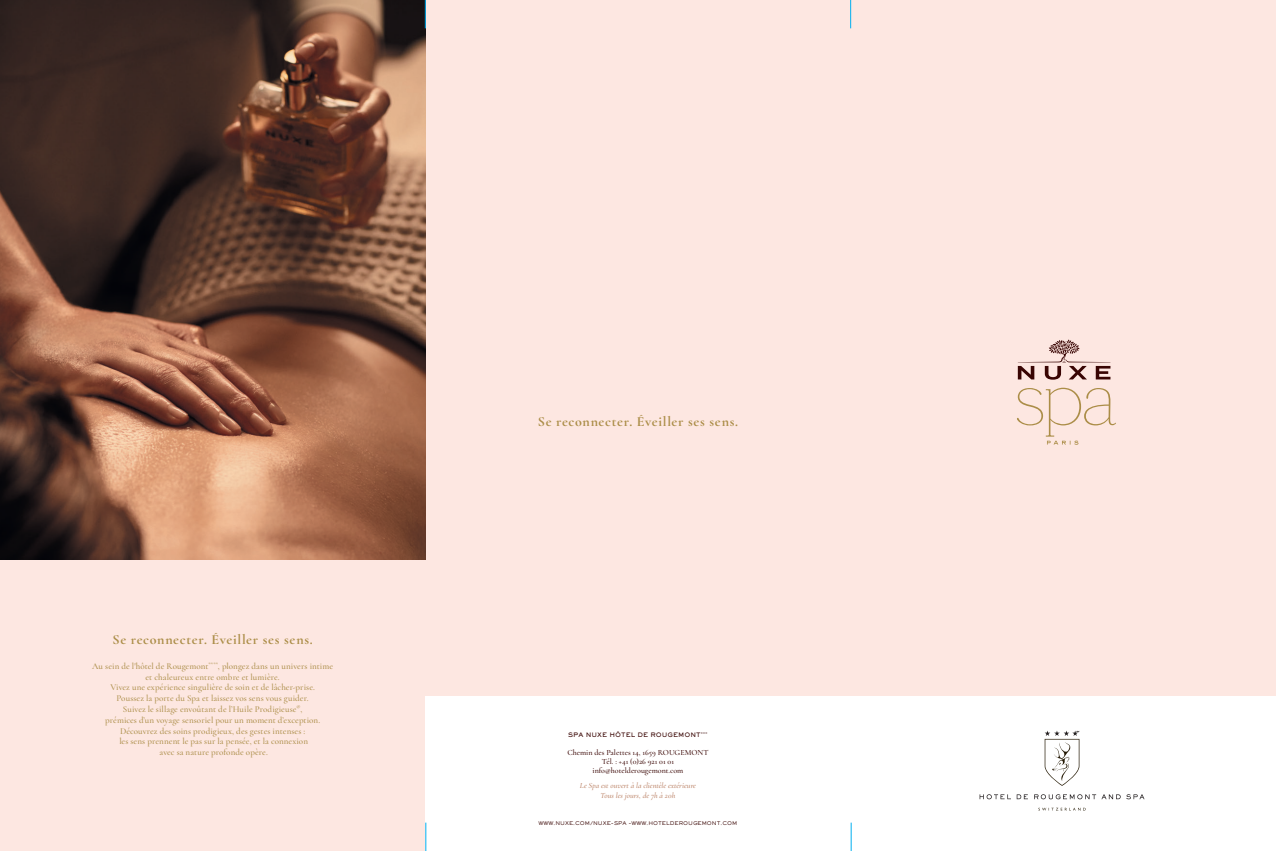
<style>
.page{position:relative;width:1276px;height:851px;background:#fff}
.page>*{position:absolute;margin:0;border:0;box-sizing:border-box;transform-origin:0 0}
.CS_Titre_intro_FR{font:700 14px "Cormorant";letter-spacing:.05em;color:#ab8d47}
.CS_intro_FR{font:500 9px/10.8px "Cormorant";letter-spacing:.005em;color:#ab8d47;text-align:center}
.t1{font:500 8px "Cormorant";color:#390503}
.CS_compo_escapade_GB{font:italic 500 8px "Cormorant";color:#b97f62}
.t2{font:800 6px "Sackers Gothic Std";color:#390503}
.t3{font:500 5px "Sackers Gothic Std";color:#390503}
</style>
<div class="page">
<div style="left:0;top:0;width:1276px;height:850px;background:#fde7e1"></div>
<div style="left:426px;top:696px;width:850px;height:154px;background:#fff"></div>
<img style="left:0;top:0;width:425px;height:559px">
<svg style="left:1018px;top:339px;width:92px;height:40px"></svg>
<svg style="left:1017px;top:387px;width:99px;height:57px"></svg>
<svg style="left:1038px;top:807px;width:47px;height:3px"></svg>
<svg style="left:979px;top:794px;width:49px;height:5px"></svg>
<svg style="left:1034px;top:794px;width:86px;height:5px"></svg>
<svg style="left:1126px;top:794px;width:18px;height:5px"></svg>
<svg style="left:1044px;top:730px;width:35px;height:55px"></svg>
<svg style="left:425px;top:0;width:1px;height:28px"></svg>
<svg style="left:850px;top:0;width:1px;height:28px"></svg>
<svg style="left:426px;top:822px;width:1px;height:28px"></svg>
<svg style="left:851px;top:822px;width:1px;height:28px"></svg>
<p class="CS_Titre_intro_FR" style="left:112px;top:630px;width:202px">Se reconnecter. Éveiller ses sens.</p>
<p class="CS_intro_FR" style="left:92px;top:660px;width:242px">Au sein de l'hôtel de Rougemont<sup>****</sup>, plongez dans un univers intime et chaleureux entre ombre et lumière.<br>Vivez une expérience singulière de soin et de lâcher-prise.<br>Poussez la porte du Spa et laissez vos sens vous guider.<br>Suivez le sillage envoûtant de l’Huile Prodigieuse<sup>®</sup>,<br>prémices d’un voyage sensoriel pour un moment d’exception.<br>Découvrez des soins prodigieux, des gestes intenses :<br>les sens prennent le pas sur la pensée, et la connexion<br>avec sa nature profonde opère.</p>
<p class="CS_Titre_intro_FR" style="left:538px;top:412px;width:202px">Se reconnecter. Éveiller ses sens.</p>
<p class="t2" style="left:568px;top:731px;width:141px">SPA NUXE HÔTEL DE ROUGEMONT<sup>****</sup></p>
<p class="t1" style="left:567px;top:747px;width:142px">Chemin des Palettes 14, 1659 ROUGEMONT</p>
<p class="t1" style="left:602px;top:756px;width:74px">Tél. : +41 (0)26 921 01 01</p>
<p class="t1" style="left:592px;top:765px;width:92px">info@hotelderougemont.com</p>
<p class="CS_compo_escapade_GB" style="left:580px;top:780px;width:118px">Le Spa est ouvert à la clientèle extérieure</p>
<p class="CS_compo_escapade_GB" style="left:600px;top:790px;width:76px">Tous les jours, de 7h à 20h</p>
<p class="t3" style="left:538px;top:820px;width:200px">WWW.NUXE.COM/NUXE-SPA -WWW.HOTELDEROUGEMONT.COM</p>
</div>
